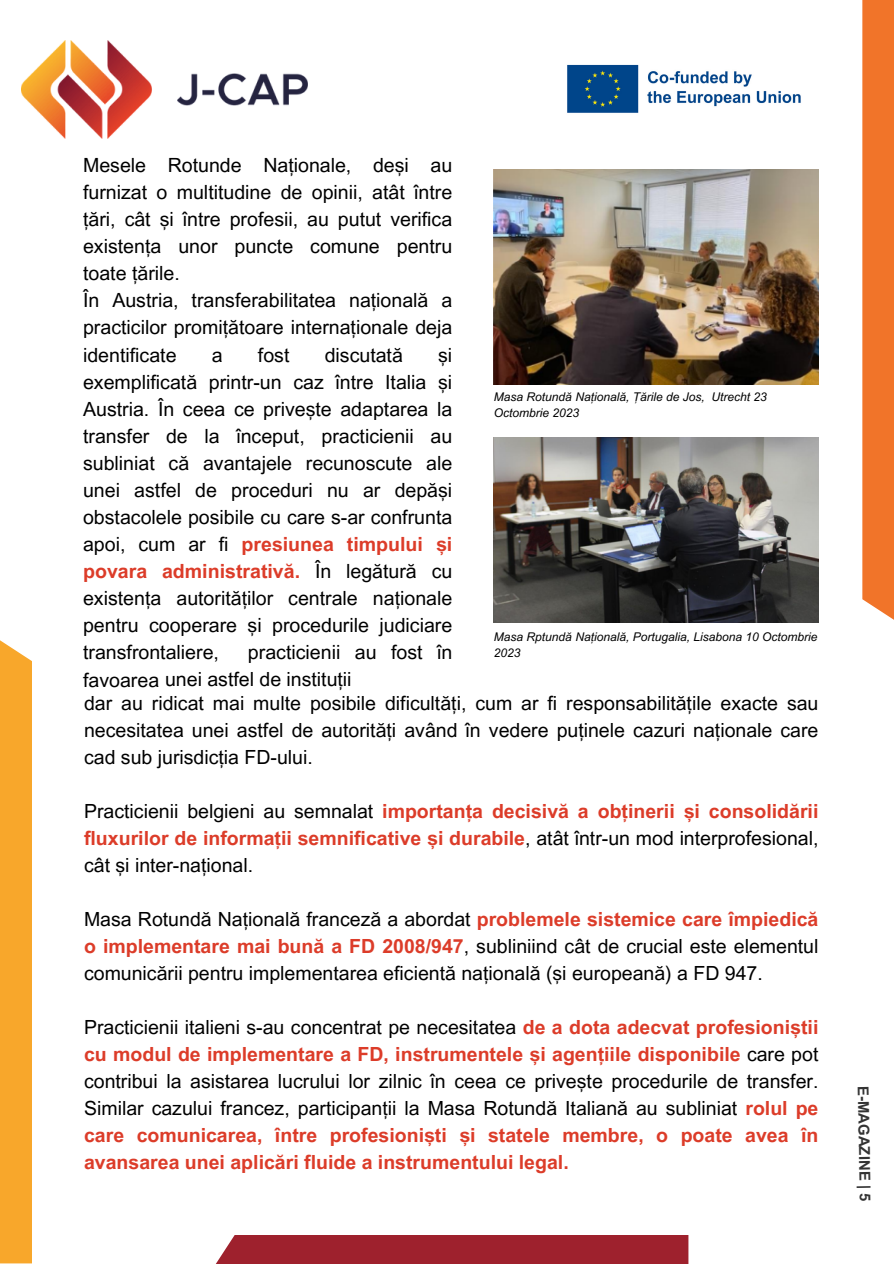
<style>
.page{position:relative;width:894px;height:1264px;background:#fff}
.page>*{position:absolute;margin:0;border:0;box-sizing:border-box;transform-origin:0 0}
.t1{font:19.5px/27px "Arial MT Pro";color:#000;text-align:justify}
.t2{font:700 19.5px/27px "Arial MT Pro";color:#dc3c29;text-align:justify}
.t3{font:700 15px "Arial MT Pro";color:#000}
.t4{font:italic 12px/16px "Arial MT Pro";color:#000}
.s1{font-weight:700;color:#dc3c29}
.s2{font-weight:400;color:#000}
</style>
<div class="page">
<img style="left:22px;top:40px;width:286px;height:98px">
<div style="left:862px;top:0;width:31px;height:629px;background:#f17429"></div>
<div style="left:205px;top:1234px;width:483px;height:29px;background:#9e212d"></div>
<div style="left:0;top:631px;width:32px;height:632px;background:#f8a72b"></div>
<img style="left:493px;top:169px;width:324px;height:215px">
<img style="left:493px;top:438px;width:324px;height:184px">
<img style="left:567px;top:64px;width:234px;height:49px">
<p class="t1" style="left:83px;top:154px;width:370px;text-align:left">Mesele Rotunde Naționale, deși au furnizat o multitudine de opinii, atât între țări, cât și între profesii, au putut verifica existența unor puncte comune pentru toate țările.<br>În Austria, transferabilitatea națională a practicilor promițătoare internaționale deja identificate</p>
<p class="t1" style="left:212px;top:343px;width:12px">a</p>
<p class="t1" style="left:258px;top:343px;width:33px">fost</p>
<p class="t1" style="left:324px;top:343px;width:80px">discutată</p>
<p class="t1" style="left:83px;top:343px;width:370px;text-indent:355px">și exemplificată printr-un caz între Italia și Austria. În ceea ce privește adaptarea la transfer de la început, practicienii au subliniat că avantajele recunoscute ale unei astfel de proceduri nu ar depăși obstacolele posibile cu care s-ar confrunta apoi, cum ar fi <span class="s1">presiunea timpului și povara administrativă.</span> În legătură cu existența autorităților centrale naționale pentru cooperare și procedurile judiciare transfrontaliere,</p>
<p class="t4" style="left:493px;top:390px;width:274px">Masa Rotundă Națională, Țările de Jos, Utrecht 23<br>Octombrie 2023</p>
<p class="t4" style="left:493px;top:629px;width:325px">Masa Rptundă Națională, Portugalia, Lisabona 10 Octombrie<br>2023</p>
<h1 class="t1" style="left:84px;top:691px;width:735px">dar au ridicat mai multe posibile dificultăți, cum ar fi responsabilitățile exacte sau necesitatea unei astfel de autorități având în vedere puținele cazuri naționale care cad sub jurisdicția FD-ului.</h1>
<h1 class="t2" style="left:84px;top:799px;width:735px"><span class="s2">Practicienii belgieni au semnalat</span> importanța decisivă a obținerii și consolidării fluxurilor de informații semnificative și durabile<span class="s2">, atât într-un mod interprofesional, cât și inter-național.</span></h1>
<h1 class="t1" style="left:84px;top:907px;width:735px">Masa Rotundă Națională franceză a abordat <span class="s1">problemele sistemice care împiedică o implementare mai bună a FD 2008/947</span>, subliniind cât de crucial este elementul comunicării pentru implementarea eficientă națională (și europeană) a FD 947.</h1>
<h1 class="t2" style="left:84px;top:1015px;width:735px"><span class="s2">Practicienii italieni s-au concentrat pe necesitatea</span> de a dota adecvat profesioniștii cu modul de implementare a FD, instrumentele și agențiile disponibile <span class="s2">care pot contribui la asistarea lucrului lor zilnic în ceea ce privește procedurile de transfer.<br>Similar cazului francez, participanții la Masa Rotundă Italiană au subliniat</span> rolul pe care comunicarea, între profesioniști și statele membre, o poate avea în avansarea unei aplicări fluide a instrumentului legal.</h1>
<p class="t1" style="left:83px;top:641px;width:370px;text-indent:165px">practicienii au fost în favoarea unei astfel de instituții</p>
<p class="t3" style="left:868px;top:1085px;width:117px;rotate:89deg">E-MAGAZINE | 5</p>
</div>
